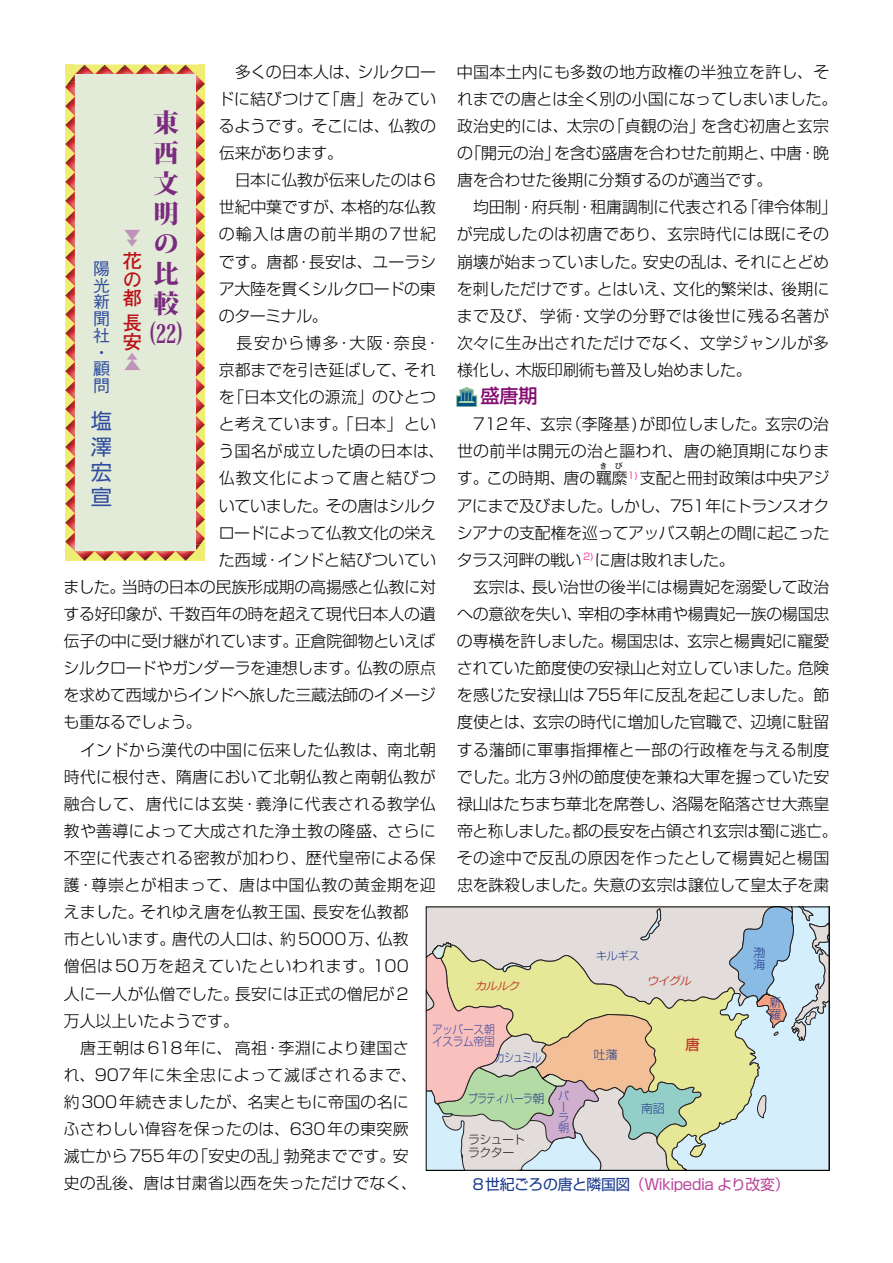
<style>
.page{position:relative;width:893px;height:1263px;background:#fff}
.page>*{position:absolute;margin:0;border:0;box-sizing:border-box;transform-origin:0 0}
.t1{font:800 25.5px/30.2px "Koz Min Pro";color:#7a2b7f;text-align:center}
.t2{font:21.3px/25.2px "Shin Go Pro";color:#304ca1;text-align:justify}
.t3{font:700 19.2px/18.5px "Futo Go B101 Pro";color:#bb1018;text-align:justify}
.t4{font:500 19.2px "Shin Go Pro";color:#840b71}
.t5{font:700 17.25px "Futo Go B101 Pro";color:#bf94b9}
.t6{font:500 16.95px/16.6px "Gothic BBB Pro";color:#304ca1}
.t7{font:300 15.9px/27.2px "Shin Go Pro";letter-spacing:-.005em;color:#000}
.t8{font:300 15.9px "Shin Go Pro";letter-spacing:.02em;color:#000}
.t9{font:300 15.9px "Shin Go Pro";letter-spacing:.015em;color:#000}
.t10{font:300 15.9px "Shin Go Pro";letter-spacing:.03em;color:#000}
.t11{font:300 15.9px "Shin Go Pro";letter-spacing:.05em;color:#000}
.t12{font:300 15.9px "Shin Go Pro";letter-spacing:-.025em;color:#000}
.t13{font:300 15.9px "Shin Go Pro";letter-spacing:.025em;color:#000}
.t14{font:300 15.9px "Shin Go Pro";letter-spacing:.055em;color:#000}
.t15{font:300 15.9px "Shin Go Pro";letter-spacing:.09em;color:#000}
.t16{font:300 15.9px "Shin Go Pro";letter-spacing:.065em;color:#000}
.t17{font:300 15.9px "Shin Go Pro";letter-spacing:-.035em;color:#000}
.t18{font:14.85px "Shin Go Pro";letter-spacing:-.03em;color:#b94499}
.t19{font:500 14.4px "Shin Go Pro";color:#bf3c2d}
.t20{font:300 11.85px "Shin Go Pro";letter-spacing:-.03em;color:#253f8e;scale:.8 1}
.t21{font:300 11.85px/12.8px "Shin Go Pro";letter-spacing:-.03em;color:#414ba0;scale:.9 1}
.t22{font:300 11.85px/12.8px "Shin Go Pro";letter-spacing:-.04em;color:#231f20}
.t23{font:300 11.85px/11.7px "Shin Go Pro";letter-spacing:-.03em;color:#253f8e}
.t24{font:700 11.55px "Futo Go B101 Pro";color:#bf94b9}
.t25{font:italic 11.1px "Meiryo";color:#bf3c2d}
.t26{font:300 11.1px/10.8px "Shin Go Pro";color:#414ba0}
.t27{font:300 11.1px "Shin Go Pro";color:#253f8e}
.t28{font:300 7.95px "Shin Go Pro";color:#000}
.s1{color:#17388a}
</style>
<div class="page">
<svg style="left:428px;top:908px;width:400px;height:261px;background:#d4d5c4"></svg>
<div style="left:426px;top:906px;width:404px;height:265px;border:1px solid #000"></div>
<img style="left:205px;top:77px;width:1px;height:467px">
<img style="left:195px;top:77px;width:10px;height:467px">
<img style="left:83px;top:559px;width:104px;height:2px">
<img style="left:77px;top:551px;width:118px;height:8px">
<svg style="left:193px;top:544px;width:13px;height:8px"></svg>
<img style="left:65px;top:81px;width:10px;height:467px">
<svg style="left:65px;top:548px;width:12px;height:5px"></svg>
<img style="left:83px;top:65px;width:104px;height:1px">
<img style="left:75px;top:66px;width:118px;height:8px">
<svg style="left:193px;top:73px;width:13px;height:4px"></svg>
<svg style="left:65px;top:74px;width:12px;height:7px"></svg>
<div style="left:75px;top:75px;width:120px;height:476px;background:#e2ebd7"></div>
<svg style="left:456px;top:387px;width:22px;height:20px"></svg>
<p class="t7" style="left:457px;top:56px;width:382px">中国本土内にも多数の地方政権の半独立を許し、それまでの唐とは全く別の小国になってしまいました。政治史的には、太宗の「貞観の治」を含む初唐と玄宗の「開元の治」を含む盛唐を合わせた前期と、中唐･晩唐を合わせた後期に分類するのが適当です。<br>　均田制･府兵制･租庸調制に代表される「律令体制」が完成したのは初唐であり、玄宗時代には既にその崩壊が始まっていました。安史の乱は、それにとどめを刺しただけです。とはいえ、文化的繁栄は、後期にまで及び、学術･文学の分野では後世に残る名著が次々に生み出されただけでなく、文学ジャンルが多様化し、木版印刷術も普及し始めました。</p>
<p class="t4" style="left:480px;top:380px;width:59px">盛唐期</p>
<p class="t7" style="left:457px;top:409px;width:374px;text-align:justify">　712年、玄宗（李隆基)が即位しました。玄宗の治世の前半は開元の治と謳われ、唐の絶頂期になります。この時期、唐の羈縻<sup>1)</sup> 支配と冊封政策は中央アジ</p>
<p class="t7" style="left:219px;top:56px;width:218px">　多くの日本人は、シルクロー</p>
<p class="t7" style="left:218px;top:83px;width:220px">ドに結びつけて「唐」をみてい</p>
<p class="t7" style="left:219px;top:110px;width:219px">るようです。そこには、仏教の</p>
<p class="t12" style="left:219px;top:140px;width:125px">伝来があります。</p>
<p class="t7" style="left:219px;top:165px;width:218px">　日本に仏教が伝来したのは6</p>
<p class="t7" style="left:219px;top:192px;width:219px">世紀中葉ですが、本格的な仏教</p>
<p class="t16" style="left:219px;top:221px;width:219px">の輸入は唐の前半期の7世紀</p>
<p class="t7" style="left:219px;top:246px;width:219px">です。唐都･長安は、ユーラシ</p>
<p class="t7" style="left:219px;top:273px;width:219px">ア大陸を貫くシルクロードの東</p>
<p class="t7" style="left:219px;top:300px;width:110px">のターミナル。</p>
<p class="t15" style="left:219px;top:330px;width:219px">　長安から博多･大阪･奈良･</p>
<p class="t7" style="left:219px;top:354px;width:219px">京都までを引き延ばして、それ</p>
<p class="t9" style="left:219px;top:384px;width:219px">を「日本文化の源流」のひとつ</p>
<p class="t8" style="left:219px;top:411px;width:219px">と考えています。「日本」とい</p>
<p class="t9" style="left:219px;top:438px;width:227px">う国名が成立した頃の日本は、</p>
<p class="t11" style="left:219px;top:465px;width:219px">仏教文化によって唐と結びつ</p>
<p class="t7" style="left:219px;top:490px;width:219px">いていました。その唐はシルク</p>
<p class="t7" style="left:219px;top:517px;width:219px">ロードによって仏教文化の栄え</p>
<p class="t7" style="left:219px;top:544px;width:219px">た西域･インドと結びついてい</p>
<p class="t7" style="left:63px;top:571px;width:374px">ました。当時の日本の民族形成期の高揚感と仏教に対</p>
<p class="t7" style="left:64px;top:598px;width:374px">する好印象が、千数百年の時を超えて現代日本人の遺</p>
<p class="t7" style="left:64px;top:625px;width:374px">伝子の中に受け継がれています。正倉院御物といえば</p>
<p class="t7" style="left:63px;top:653px;width:374px">シルクロードやガンダーラを連想します。仏教の原点</p>
<p class="t12" style="left:64px;top:682px;width:374px">を求めて西域からインドへ旅した三蔵法師のイメージ</p>
<p class="t17" style="left:63px;top:709px;width:140px">も重なるでしょう。</p>
<p class="t8" style="left:64px;top:736px;width:373px">　インドから漢代の中国に伝来した仏教は、南北朝</p>
<p class="t8" style="left:64px;top:763px;width:373px">時代に根付き、隋唐において北朝仏教と南朝仏教が</p>
<p class="t10" style="left:64px;top:791px;width:374px">融合して、唐代には玄奘･義浄に代表される教学仏</p>
<p class="t8" style="left:64px;top:818px;width:373px">教や善導によって大成された浄土教の隆盛、さらに</p>
<p class="t8" style="left:64px;top:845px;width:373px">不空に代表される密教が加わり、歴代皇帝による保</p>
<p class="t10" style="left:64px;top:872px;width:374px">護･尊崇とが相まって、唐は中国仏教の黄金期を迎</p>
<p class="t7" style="left:64px;top:897px;width:347px">えました。それゆえ唐を仏教王国、長安を仏教都</p>
<p class="t7" style="left:64px;top:924px;width:346px">市といいます。唐代の人口は、約5000万、仏教</p>
<p class="t11" style="left:64px;top:953px;width:346px">僧侶は50万を超えていたといわれます。100</p>
<p class="t7" style="left:64px;top:978px;width:346px">人に一人が仏僧でした。長安には正式の僧尼が2</p>
<p class="t7" style="left:64px;top:1005px;width:177px">万人以上いたようです。</p>
<p class="t13" style="left:64px;top:1035px;width:347px">　唐王朝は618年に、高祖･李淵により建国さ</p>
<p class="t14" style="left:64px;top:1062px;width:355px">れ、907年に朱全忠によって滅ぼされるまで、</p>
<p class="t9" style="left:64px;top:1089px;width:347px">約300年続きましたが、名実ともに帝国の名に</p>
<p class="t8" style="left:64px;top:1116px;width:347px">ふさわしい偉容を保ったのは、630年の東突厥</p>
<p class="t7" style="left:64px;top:1141px;width:347px">滅亡から755年の「安史の乱」勃発までです。安</p>
<p class="t9" style="left:64px;top:1170px;width:355px">史の乱後、唐は甘粛省以西を失っただけでなく、</p>
<h1 class="t1" style="left:146px;top:106px;width:42px">東西文明の比較<br>22</h1>
<p class="t5" style="left:124px;top:221px;width:18px">▼<sub>▼</sub></p>
<p class="t3" style="left:123px;top:249px;width:20px">花の都</p>
<p class="t3" style="left:123px;top:311px;width:20px;line-height:18.9px">長安</p>
<p class="t24" style="left:127px;top:347px;width:12px">▲</p>
<p class="t5" style="left:124px;top:352px;width:18px">▲</p>
<p class="t6" style="left:93px;top:258px;width:18px">陽光新聞社・顧問</p>
<h2 class="t2" style="left:91px;top:406px;width:22px">塩澤宏宣</h2>
<p class="t28" style="left:600px;top:460px;width:9px">き</p>
<p class="t28" style="left:615px;top:460px;width:9px">び</p>
<p class="t7" style="left:457px;top:490px;width:382px">アにまで及びました。しかし、751年にトランスオクシアナの支配権を巡ってアッバス朝との間に起こったタラス河畔の戦い <sup>2)</sup> に唐は敗れました。<br>　玄宗は、長い治世の後半には楊貴妃を溺愛して政治への意欲を失い、宰相の李林甫や楊貴妃一族の楊国忠の専横を許しました。楊国忠は、玄宗と楊貴妃に寵愛されていた節度使の安禄山と対立していました。危険を感じた安禄山は755年に反乱を起こしました。節度使とは、玄宗の時代に増加した官職で、辺境に駐留する藩師に軍事指揮権と一部の行政権を与える制度でした。北方3州の節度使を兼ね大軍を握っていた安禄山はたちまち華北を席巻し、洛陽を陥落させ大燕皇帝と称しました。都の長安を占領され玄宗は蜀に逃亡。その途中で反乱の原因を作ったとして楊貴妃と楊国忠を誅殺しました。失意の玄宗は譲位して皇太子を粛</p>
<p class="t23" style="left:753px;top:945px;width:13px">渤海</p>
<p class="t27" style="left:596px;top:946px;width:45px">キルギス</p>
<p class="t25" style="left:647px;top:973px;width:48px">ウイグル</p>
<p class="t25" style="left:475px;top:978px;width:48px">カルルク</p>
<p class="t23" style="left:769px;top:995px;width:13px">新羅</p>
<p class="t21" style="left:432px;top:1021px;width:71px">アッバース朝イスラム帝国</p>
<p class="t19" style="left:686px;top:1033px;width:16px">唐</p>
<p class="t23" style="left:594px;top:1047px;width:25px">吐藩</p>
<p class="t20" style="left:495px;top:1047px;width:59px">カシュミル</p>
<p class="t26" style="left:558px;top:1089px;width:12px">パーラ朝</p>
<p class="t20" style="left:468px;top:1088px;width:97px">プラティハーラ朝</p>
<p class="t23" style="left:641px;top:1101px;width:25px">南詔</p>
<p class="t22" style="left:468px;top:1131px;width:59px">ラシュートラクター</p>
<p class="t18" style="left:471px;top:1172px;width:320px"><span class="s1">８世紀ごろの唐と隣国図</span>（Wikipedia より改変）</p>
</div>
